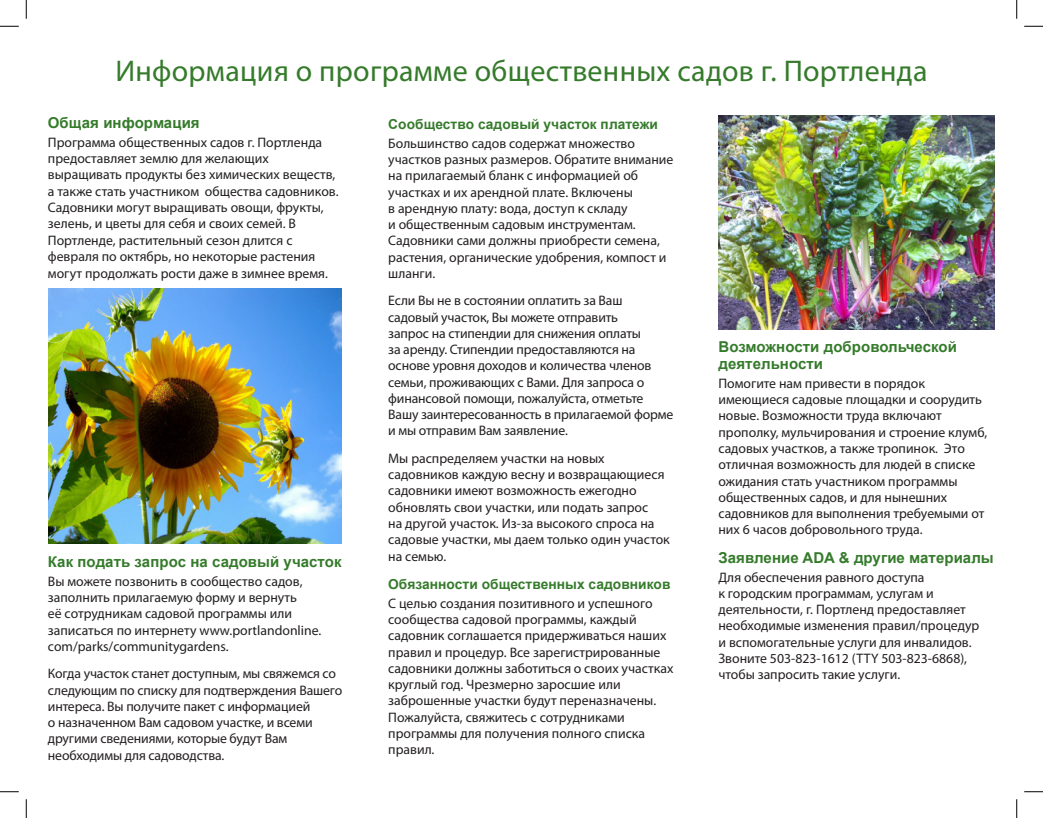
<style>
.page{position:relative;width:1043px;height:818px;background:#fff}
.page>*{position:absolute;margin:0;border:0;box-sizing:border-box;transform-origin:0 0}
.Interior_Head1{font:30px "Myriad Pro";letter-spacing:.01em;color:#357b2b}
.Interior_Body{font:700 15px "Arial";letter-spacing:.005em;color:#357b2b}
.Interior_Subhead{font:700 15px/17.5px "Arial";letter-spacing:.005em;color:#357b2b}
.Interior_Body-2{font:13.75px/16.2px "Myriad Pro";color:#231f20}
.Interior_Body-3{font:700 13.75px "Arial";letter-spacing:.005em;color:#357b2b}
</style>
<div class="page">
<img style="left:718px;top:116px;width:276px;height:214px">
<img style="left:49px;top:288px;width:293px;height:255px">
<svg style="left:0;top:25px;width:19px;height:2px"></svg>
<svg style="left:1024px;top:25px;width:18px;height:2px"></svg>
<svg style="left:0;top:791px;width:19px;height:1px"></svg>
<svg style="left:1024px;top:791px;width:18px;height:1px"></svg>
<svg style="left:25px;top:0;width:2px;height:19px"></svg>
<svg style="left:25px;top:799px;width:2px;height:19px"></svg>
<svg style="left:1016px;top:0;width:1px;height:19px"></svg>
<svg style="left:1016px;top:799px;width:1px;height:19px"></svg>
<p class="Interior_Head1" style="left:115px;top:52px;width:813px">Информация о программе общественных садов г. Портленда</p>
<p class="Interior_Body-3" style="left:388px;top:115px;width:271px">Сообщество садовый участок платежи</p>
<p class="Interior_Body-2" style="left:388px;top:135px;width:287px">Большинство садов содержат множество участков разных размеров. Обратите внимание на прилагаемый бланк с информацией об участках и их арендной плате. Включены<br>в арендную плату: вода, доступ к складу<br>и общественным садовым инструментам.<br>Садовники сами должны приобрести семена, растения, органические удобрения, компост и шланги.</p>
<p class="Interior_Body-2" style="left:388px;top:292px;width:287px">Если Вы не в состоянии оплатить за Ваш садовый участок, Вы можете отправить<br>запрос на стипендии для снижения оплаты<br>за аренду. Стипендии предоставляются на основе уровня доходов и количества членов семьи, проживающих с Вами. Для запроса о финансовой помощи, пожалуйста, отметьте Вашу заинтересованность в прилагаемой форме и мы отправим Вам заявление.</p>
<p class="Interior_Body-2" style="left:388px;top:450px;width:283px">Мы распределяем участки на новых садовников каждую весну и возвращающиеся садовники имеют возможность ежегодно обновлять свои участки, или подать запрос<br>на другой участок. Из-за высокого спроса на садовые участки, мы даем только один участок на семью.</p>
<p class="Interior_Body-3" style="left:388px;top:575px;width:284px">Обязанности общественных садовников</p>
<p class="Interior_Body-2" style="left:388px;top:594px;width:287px">С целью создания позитивного и успешного сообщества садовой программы, каждый садовник соглашается придерживаться наших правил и процедур. Все зарегистрированные садовники должны заботиться о своих участках круглый год. Чрезмерно заросшие или заброшенные участки будут переназначены.<br>Пожалуйста, свяжитесь с сотрудниками программы для получения полного списка правил.</p>
<p class="Interior_Subhead" style="left:48px;top:115px;width:153px">Общая информация</p>
<p class="Interior_Body-2" style="left:48px;top:134px;width:292px">Программа общественных садов г. Портленда предоставляет землю для желающих выращивать продукты без химических веществ, а также стать участником общества садовников.<br>Садовники могут выращивать овощи, фрукты, зелень, и цветы для себя и своих семей. В Портленде, растительный сезон длится с февраля по октябрь, но некоторые растения</p>
<p class="Interior_Body-2" style="left:48px;top:265px;width:281px">могут продолжать рости даже в зимнее время.</p>
<p class="Interior_Subhead" style="left:718px;top:338px;width:240px">Возможности добровольческой деятельности</p>
<p class="Interior_Body-2" style="left:718px;top:375px;width:270px">Помогите нам привести в порядок имеющиеся садовые площадки и соорудить новые. Возможности труда включают прополку, мульчирования и строение клумб, садовых участков, а также тропинок. Это отличная возможность для людей в списке ожидания стать участником программы общественных садов, и для нынешних садовников для выполнения требуемыми от них 6 часов добровольного труда.</p>
<p class="Interior_Body" style="left:718px;top:547px;width:277px">Заявление ADA &amp; другие материалы</p>
<p class="Interior_Body-2" style="left:718px;top:568px;width:262px">Для обеспечения равного доступа<br>к городским программам, услугам и деятельности, г. Портленд предоставляет необходимые изменения правил/процедур и вспомогательные услуги для инвалидов.<br>Звоните 503-823-1612 (TTY 503-823-6868), чтобы запросить такие услуги.</p>
<p class="Interior_Body" style="left:48px;top:552px;width:295px">Как подать запрос на садовый участок</p>
<p class="Interior_Body-2" style="left:48px;top:572px;width:275px">Вы можете позвонить в сообщество садов, заполнить прилагаемую форму и вернуть<br>её сотрудникам садовой программы или записаться по интернету www.portlandonline. com/parks/communitygardens.</p>
<p class="Interior_Body-2" style="left:48px;top:665px;width:296px">Когда участок станет доступным, мы свяжемся со следующим по списку для подтверждения Вашего интереса. Вы получите пакет с информацией<br>о назначенном Вам садовом участке, и всеми другими сведениями, которые будут Вам необходимы для садоводства.</p>
</div>
